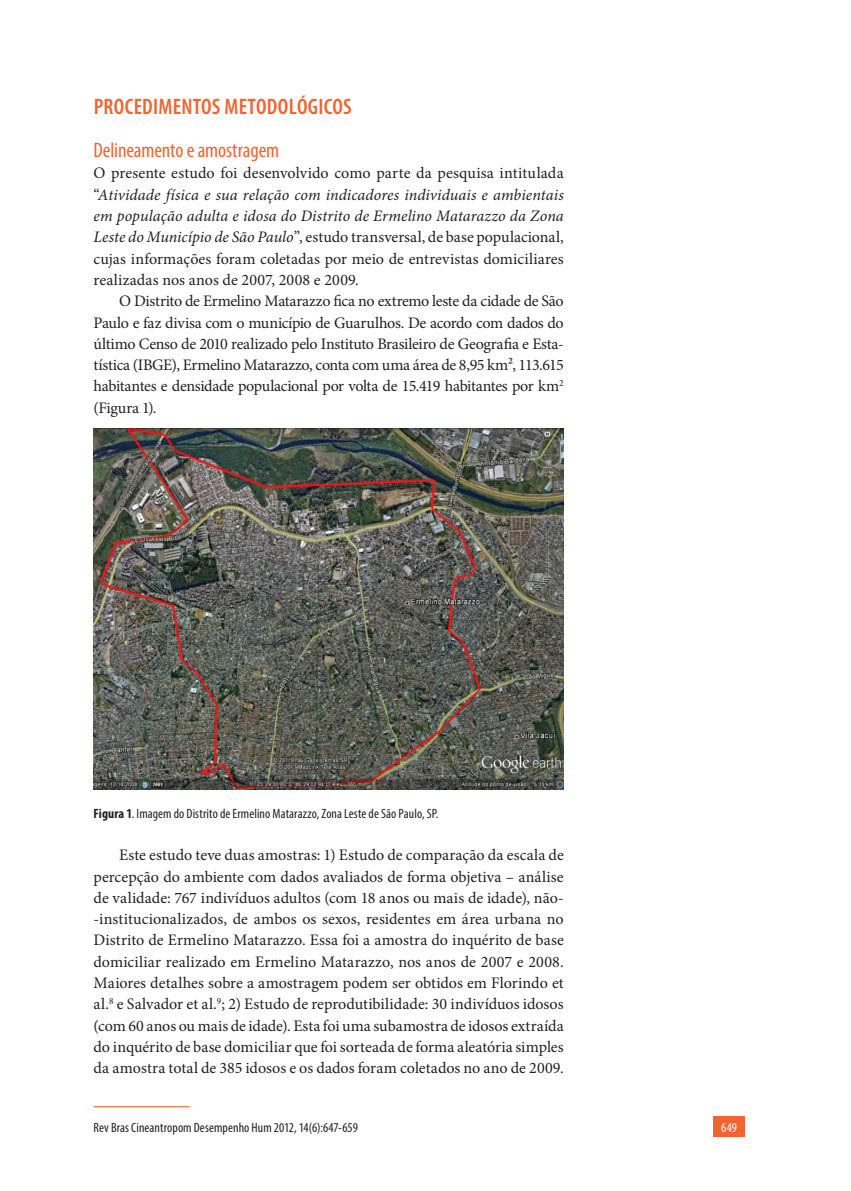
<style>
.page{position:relative;width:851px;height:1191px;background:#fff}
.page>*{position:absolute;margin:0;border:0;box-sizing:border-box;transform-origin:0 0}
.t1{font:600 condensed 22.5px "Myriad Pro";letter-spacing:.01em;color:#f26430}
.t2{font:condensed 21px "Myriad Pro";letter-spacing:-.005em;color:#f26430}
.t3{font:16.05px/21.3px "Minion Pro";color:#231f20;text-align:justify}
.t4{font:condensed 13.5px "Myriad Pro";letter-spacing:.005em;color:#231f20}
.t5{font:condensed 13.5px "Myriad Pro";color:#fff}
.s1{font-style:italic}
.s2{font-weight:700}
</style>
<div class="page">
<hr style="left:94px;top:1106px;width:96px;height:1px;background:#f26430">
<div style="left:713px;top:1116px;width:31px;height:20px;background:#f26430"></div>
<img style="left:94px;top:429px;width:469px;height:361px">
<h1 class="t1" style="left:94px;top:93px;width:259px">PROCEDIMENTOS METODOLÓGICOS</h1>
<h2 class="t2" style="left:94px;top:137px;width:187px">Delineamento e amostragem</h2>
<p class="t3" style="left:94px;top:163px;width:471px">O presente estudo foi desenvolvido como parte da pesquisa intitulada “<span class="s1">Atividade física e sua relação com indicadores individuais e ambientais em população adulta e idosa do Distrito de Ermelino Matarazzo da Zona Leste do Município de São Paulo</span>”, estudo transversal, de base populacional, cujas informações foram coletadas por meio de entrevistas domiciliares realizadas nos anos de 2007, 2008 e 2009.</p>
<p class="t3" style="left:94px;top:290px;width:471px;text-indent:26px">O Distrito de Ermelino Matarazzo fica no extremo leste da cidade de São Paulo e faz divisa com o município de Guarulhos. De acordo com dados do último Censo de 2010 realizado pelo Instituto Brasileiro de Geografia e Esta&shy;tística (IBGE), Ermelino Matarazzo, conta com uma área de 8,95 km², 113.615 habitantes e densidade populacional por volta de 15.419 habitantes por km<sup>2 </sup>(Figura 1).</p>
<p class="t4" style="left:94px;top:805px;width:346px"><span class="s2">Figura 1</span>. Imagem do Distrito de Ermelino Matarazzo, Zona Leste de São Paulo, SP.</p>
<p class="t3" style="left:94px;top:844px;width:471px;text-indent:26px">Este estudo teve duas amostras: 1) Estudo de comparação da escala de percepção do ambiente com dados avaliados de forma objetiva – análise de validade: 767 indivíduos adultos (com 18 anos ou mais de idade), não--institucionalizados, de ambos os sexos, residentes em área urbana no Distrito de Ermelino Matarazzo. Essa foi a amostra do inquérito de base domiciliar realizado em Ermelino Matarazzo, nos anos de 2007 e 2008.<br>Maiores detalhes sobre a amostragem podem ser obtidos em Florindo et al.<sup>8</sup> e Salvador et al.<sup>9</sup>; 2) Estudo de reprodutibilidade: 30 indivíduos idosos (com 60 anos ou mais de idade). Esta foi uma subamostra de idosos extraída do inquérito de base domiciliar que foi sorteada de forma aleatória simples da amostra total de 385 idosos e os dados foram coletados no ano de 2009.</p>
<p class="t4" style="left:94px;top:1119px;width:266px">Rev Bras Cineantropom Desempenho Hum 2012, 14(6):647-659</p>
<p class="t5" style="left:721px;top:1119px;width:17px">649</p>
</div>
